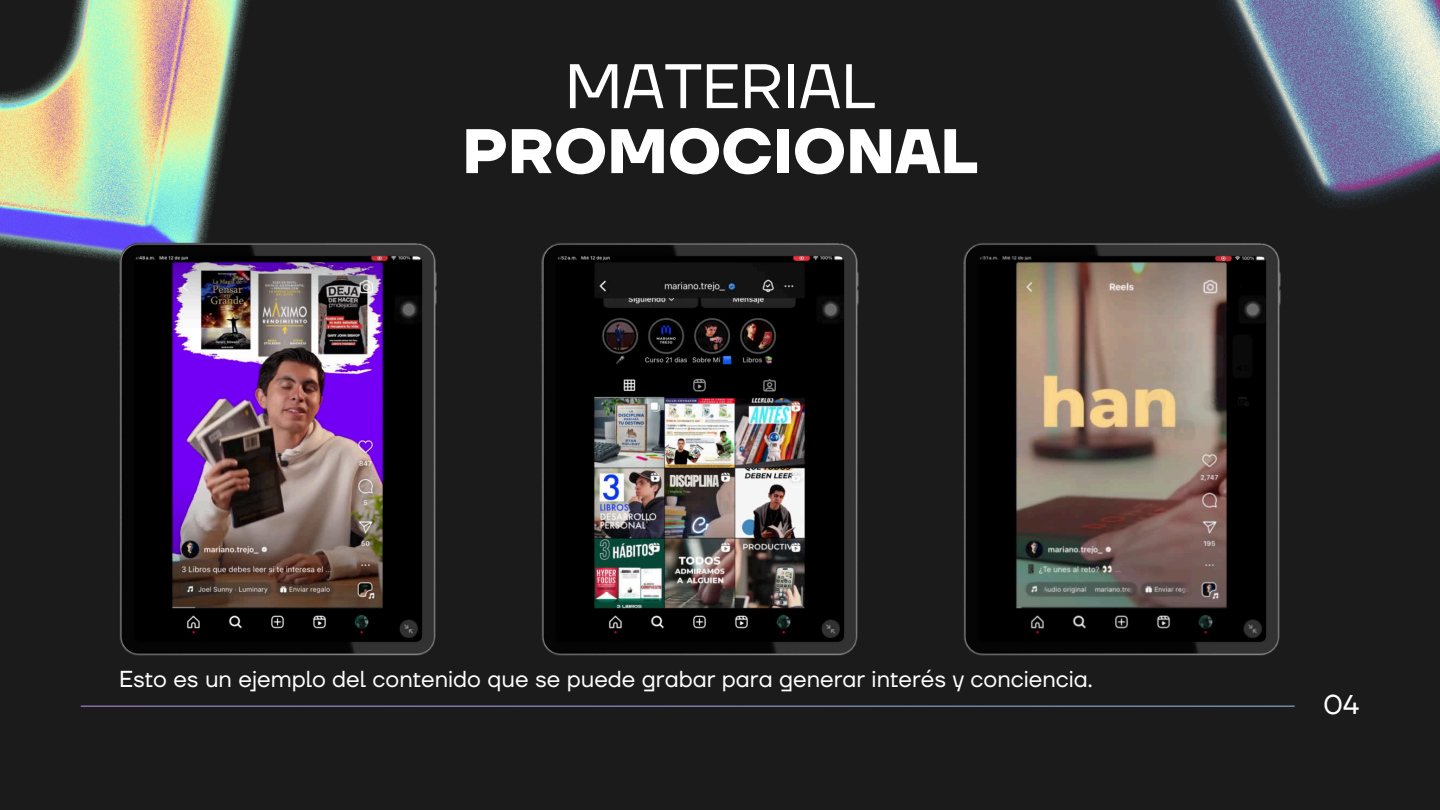
<style>
.page{position:relative;width:1440px;height:810px;background:#1b1b1b}
.page>*{position:absolute;margin:0;border:0;box-sizing:border-box;transform-origin:0 0}
.t1{font:700 62.8px "TT Firs Neue";color:#fff}
.t2{font:62.8px "TT Firs Neue";color:#fff}
.t3{font:27px "TT Firs Neue";color:#fff}
.t4{font:23px "TT Firs Neue";color:#fff}
</style>
<div class="page">
<hr style="left:81px;top:706px;width:1214px;height:1px;background:#fff">
<img style="left:1219px;top:0;width:221px;height:208px">
<img style="left:0;top:0;width:249px;height:262px">
<img style="left:119px;top:242px;width:317px;height:414px">
<img style="left:541px;top:243px;width:317px;height:413px">
<img style="left:963px;top:243px;width:317px;height:413px">
<p class="t2" style="left:565px;top:48px;width:312px">MATERIAL</p>
<p class="t1" style="left:462px;top:113px;width:517px">PROMOCIONAL</p>
<p class="t4" style="left:119px;top:665px;width:975px">Esto es un ejemplo del contenido que se puede grabar para generar interés y conciencia.</p>
<p class="t3" style="left:1323px;top:688px;width:37px">04</p>
</div>
